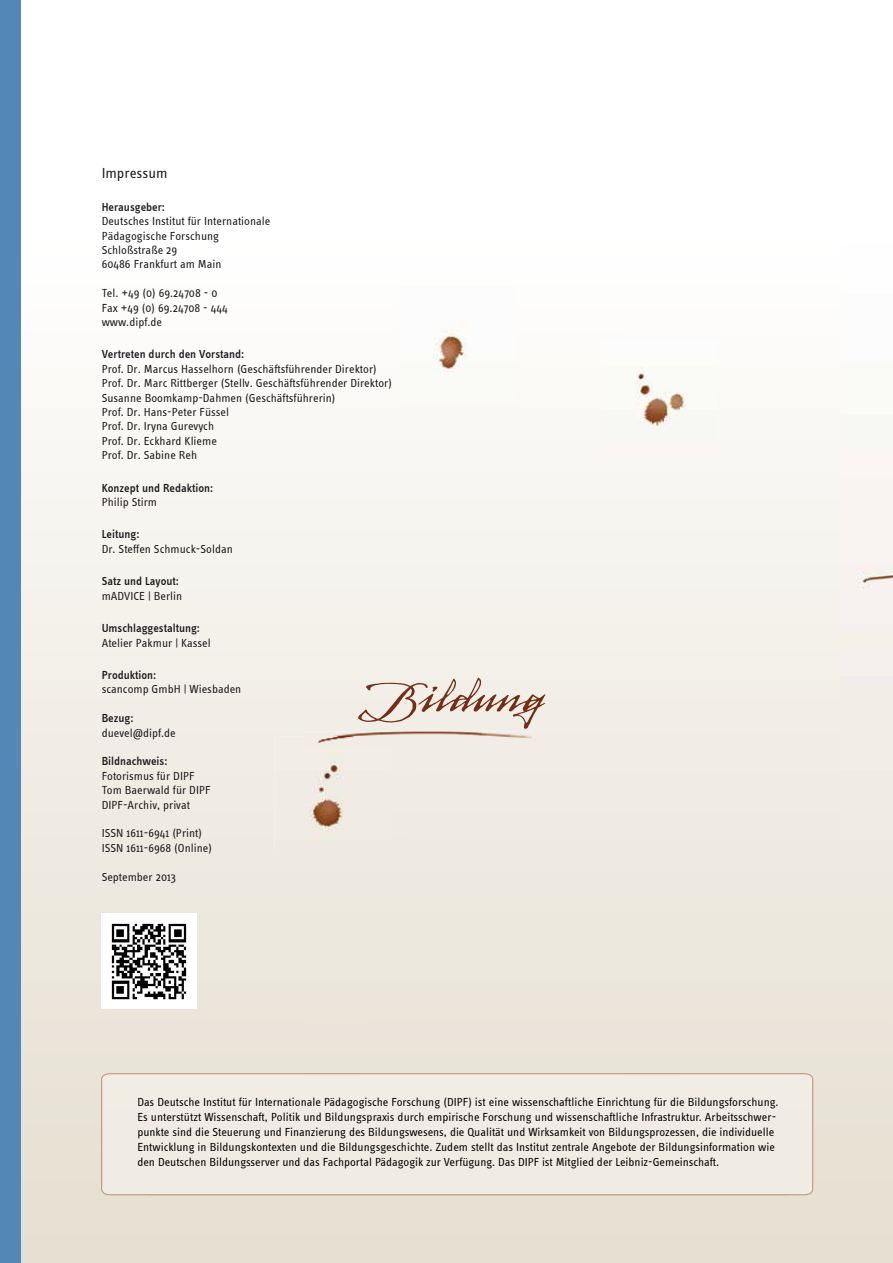
<style>
.page{position:relative;width:893px;height:1263px;background:#fff}
.page>*{position:absolute;margin:0;border:0;box-sizing:border-box;transform-origin:0 0}
.t1{font:60.3px "Arcana GMM Std Manuscript";letter-spacing:.005em;color:#752e16;scale:1.13 1}
.t2{font:15px "Info Text";color:#1b171b}
.t3{font:12px/14.4px "Info Text";color:#1b171b}
.t4{font:12px/15px "Info Text";color:#000}
.t5{font:500 12px "Info Text";color:#1b171b}
</style>
<div class="page">
<img style="left:892px;top:1003px;width:1px;height:116px">
<div style="left:787px;top:1119px;width:106px;height:144px;background:#e7e1d4"></div>
<img style="left:840px;top:345px;width:53px;height:658px">
<img style="left:275px;top:736px;width:115px;height:116px">
<img style="left:399px;top:319px;width:116px;height:83px">
<img style="left:602px;top:356px;width:115px;height:100px">
<img style="left:304px;top:731px;width:228px;height:15px">
<img style="left:304px;top:736px;width:86px;height:10px">
<div style="left:101px;top:1073px;width:712px;height:122px;background:#f0ece4"></div>
<img style="left:111px;top:923px;width:76px;height:77px">
<div style="left:0;top:0;width:21px;height:1263px;background:#5388b6"></div>
<p class="t2" style="left:102px;top:165px;width:67px">Impressum</p>
<p class="t5" style="left:102px;top:200px;width:65px">Herausgeber:</p>
<p class="t3" style="left:102px;top:214px;width:170px">Deutsches Institut für Internationale<br>Pädagogische Forschung<br>Schloßstraße 29<br>60486 Frankfurt am Main</p>
<p class="t3" style="left:102px;top:286px;width:128px">Tel. +49 (0) 69.24708 - 0<br>Fax +49 (0) 69.24708 - 444 www.dipf.de</p>
<p class="t5" style="left:102px;top:348px;width:144px">Vertreten durch den Vorstand:</p>
<p class="t3" style="left:102px;top:362px;width:292px">Prof. Dr. Marcus Hasselhorn (Geschäftsführender Direktor)<br>Prof. Dr. Marc Rittberger (Stellv. Geschäftsführender Direktor)<br>Susanne Boomkamp-Dahmen (Geschäftsführerin)<br>Prof. Dr. Hans-Peter Füssel<br>Prof. Dr. Iryna Gurevych<br>Prof. Dr. Eckhard Klieme<br>Prof. Dr. Sabine Reh</p>
<p class="t5" style="left:102px;top:481px;width:113px">Konzept und Redaktion:</p>
<p class="t3" style="left:102px;top:495px;width:57px">Philip Stirm</p>
<p class="t5" style="left:102px;top:528px;width:39px">Leitung:</p>
<p class="t3" style="left:102px;top:542px;width:133px">Dr. Steffen Schmuck-Soldan</p>
<p class="t5" style="left:102px;top:575px;width:79px">Satz und Layout:</p>
<p class="t3" style="left:102px;top:588px;width:82px">mADVICE | Berlin</p>
<p class="t5" style="left:102px;top:621px;width:100px">Umschlaggestaltung:</p>
<p class="t3" style="left:102px;top:635px;width:111px">Atelier Pakmur | Kassel</p>
<p class="t5" style="left:102px;top:668px;width:56px">Produktion:</p>
<p class="t3" style="left:102px;top:682px;width:141px">scancomp GmbH | Wiesbaden</p>
<p class="t5" style="left:102px;top:711px;width:33px">Bezug:</p>
<p class="t3" style="left:102px;top:725px;width:76px">duevel@dipf.de</p>
<p class="t5" style="left:102px;top:755px;width:67px">Bildnachweis:</p>
<p class="t3" style="left:102px;top:768px;width:111px">Fotorismus für DIPF<br>Tom Baerwald für DIPF<br>DIPF-Archiv, privat</p>
<p class="t3" style="left:102px;top:826px;width:112px">ISSN 1611-6941 (Print)<br>ISSN 1611-6968 (Online)</p>
<p class="t3" style="left:102px;top:869px;width:76px">September 2013</p>
<h1 class="t1" style="left:367px;top:669px;width:158px">Bildung</h1>
<p class="t4" style="left:137px;top:1095px;width:643px">Das Deutsche Institut für Internationale Pädagogische Forschung (DIPF) ist eine wissenschaftliche Einrichtung für die Bildungsforschung.<br>Es unterstützt Wissenschaft, Politik und Bildungspraxis durch empirische Forschung und wissenschaftliche Infrastruktur. Arbeitsschwer&shy;punkte sind die Steuerung und Finanzierung des Bildungswesens, die Qualität und Wirksamkeit von Bildungsprozessen, die individuelle Entwicklung in Bildungskontexten und die Bildungsgeschichte. Zudem stellt das Institut zentrale Angebote der Bildungsinformation wie den Deutschen Bildungsserver und das Fachportal Pädagogik zur Verfügung. Das DIPF ist Mitglied der Leibniz-Gemeinschaft.</p>
</div>
